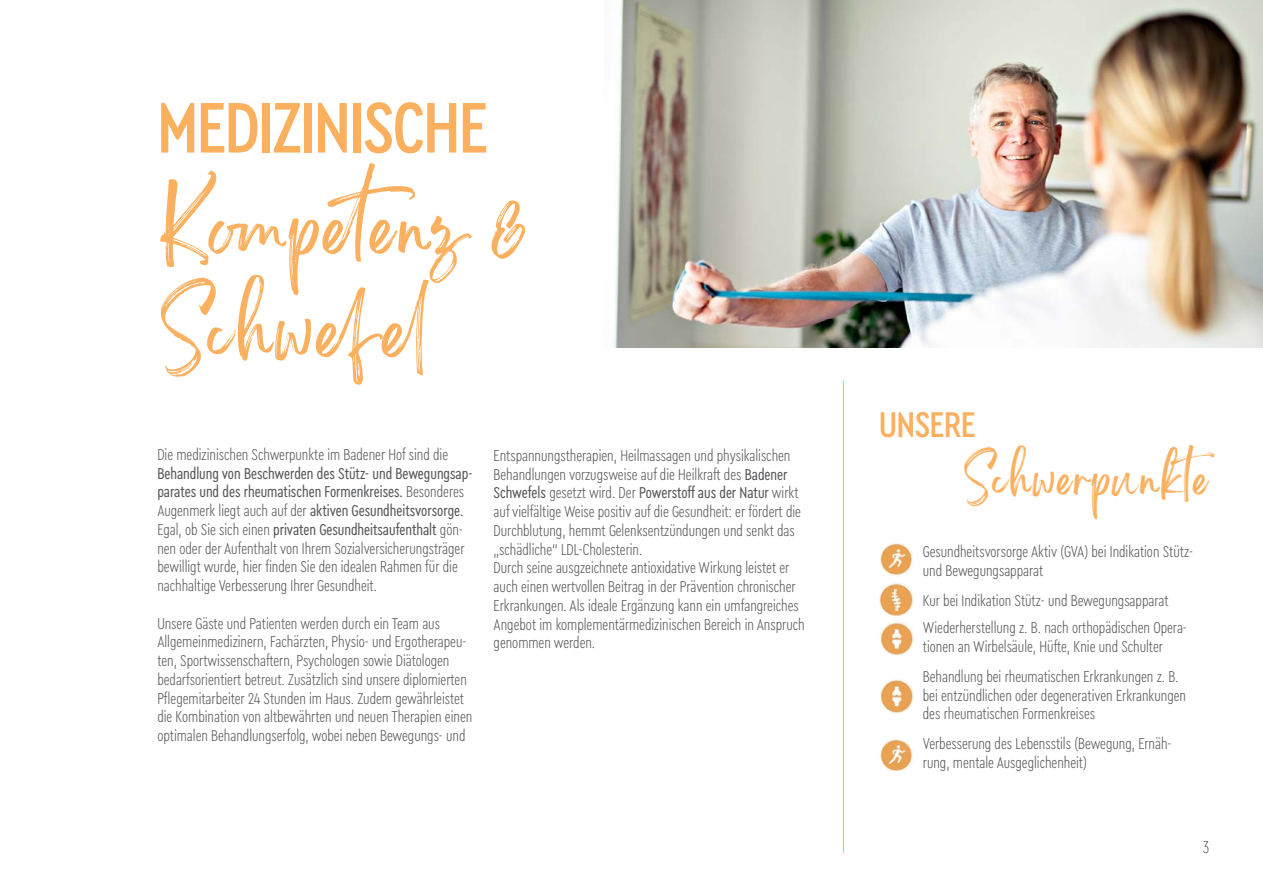
<style>
.page{position:relative;width:1263px;height:893px;background:#fff}
.page>*{position:absolute;margin:0;border:0;box-sizing:border-box;transform-origin:0 0}
.Headline_2_orange{font:500 75px "Cera Condensed Pro";letter-spacing:-.015em;color:#fab05f}
.Headline_2_orange_Brightwall{font:63px/103.5px "Brightwall";letter-spacing:.03em;color:#fab05f}
.Headline_2_orange_Brightwall-2{font:37.5px "Brightwall";letter-spacing:.045em;color:#fab05f}
.Headline_2_orange-2{font:500 37.5px "Cera Condensed Pro";letter-spacing:-.01em;color:#fab05f}
.t1{font:100 18px "Cera Condensed Pro";color:#231f20}
.Fließtext{font:300 16.5px/18.8px "Cera Condensed Pro";color:#57585a}
.s1{font-weight:400}
</style>
<div class="page">
<img style="left:614px;top:0;width:649px;height:347px">
<img style="left:880px;top:543px;width:33px;height:33px">
<img style="left:880px;top:739px;width:33px;height:33px">
<img style="left:879px;top:582px;width:34px;height:35px">
<img style="left:880px;top:622px;width:34px;height:34px">
<img style="left:880px;top:679px;width:34px;height:34px">
<hr style="left:843px;top:381px;width:1px;height:471px;background:#fab05f">
<p class="Headline_2_orange" style="left:157px;top:78px;width:332px">MEDIZINISCHE</p>
<p class="Headline_2_orange_Brightwall" style="left:161px;top:191px;width:368px">Kompetenz &amp;<br>Schwefel</p>
<p class="Fließtext" style="left:157px;top:444px;width:316px">Die medizinischen Schwerpunkte im Badener Hof sind die <span class="s1">Behandlung von Beschwerden des Stütz- und Bewegungsap&shy;parates und des rheumatischen Formenkreises.</span> Besonderes Augenmerk liegt auch auf der <span class="s1">aktiven Gesundheitsvorsorge.<br></span>Egal, ob Sie sich einen <span class="s1">privaten Gesundheitsaufenthalt</span> gön&shy;nen oder der Aufenthalt von Ihrem Sozialversicherungsträger bewilligt wurde, hier finden Sie den idealen Rahmen für die nachhaltige Verbesserung Ihrer Gesundheit.</p>
<p class="Fließtext" style="left:157px;top:613px;width:316px">Unsere Gäste und Patienten werden durch ein Team aus Allgemeinmedizinern, Fachärzten, Physio- und Ergotherapeu&shy;ten, Sportwissenschaftern, Psychologen sowie Diätologen bedarfsorientiert betreut. Zusätzlich sind unsere diplomierten Pflegemitarbeiter 24 Stunden im Haus. Zudem gewährleistet die Kombination von altbewährten und neuen Therapien einen optimalen Behandlungserfolg, wobei neben Bewegungs- und</p>
<p class="Fließtext" style="left:494px;top:445px;width:313px">Entspannungstherapien, Heilmassagen und physikalischen Behandlungen vorzugsweise auf die Heilkraft des <span class="s1">Badener Schwefels</span> gesetzt wird. Der <span class="s1">Powerstoff aus der Natur</span> wirkt auf vielfältige Weise positiv auf die Gesundheit: er fördert die Durchblutung, hemmt Gelenksentzündungen und senkt das „schädliche“ LDL-Cholesterin.<br>Durch seine ausgzeichnete antioxidative Wirkung leistet er auch einen wertvollen Beitrag in der Prävention chronischer Erkrankungen. Als ideale Ergänzung kann ein umfangreiches Angebot im komplementärmedizinischen Bereich in Anspruch genommen werden.</p>
<p class="Headline_2_orange-2" style="left:879px;top:400px;width:98px">UNSERE</p>
<p class="Headline_2_orange_Brightwall-2" style="left:964px;top:466px;width:265px">Schwerpunkte</p>
<p class="Fließtext" style="left:923px;top:542px;width:272px">Gesundheitsvorsorge Aktiv (GVA) bei Indikation Stütz&shy;und Bewegungsapparat</p>
<p class="Fließtext" style="left:923px;top:591px;width:247px">Kur bei Indikation Stütz- und Bewegungsapparat</p>
<p class="Fließtext" style="left:923px;top:618px;width:266px">Wiederherstellung z. B. nach orthopädischen Opera&shy;tionen an Wirbelsäule, Hüfte, Knie und Schulter</p>
<p class="Fließtext" style="left:923px;top:666px;width:265px">Behandlung bei rheumatischen Erkrankungen z. B. bei entzündlichen oder degenerativen Erkrankungen des rheumatischen Formenkreises</p>
<p class="Fließtext" style="left:923px;top:734px;width:250px">Verbesserung des Lebensstils (Bewegung, Ernäh&shy;rung, mentale Ausgeglichenheit)</p>
<p class="t1" style="left:1203px;top:835px;width:7px">3</p>
</div>
